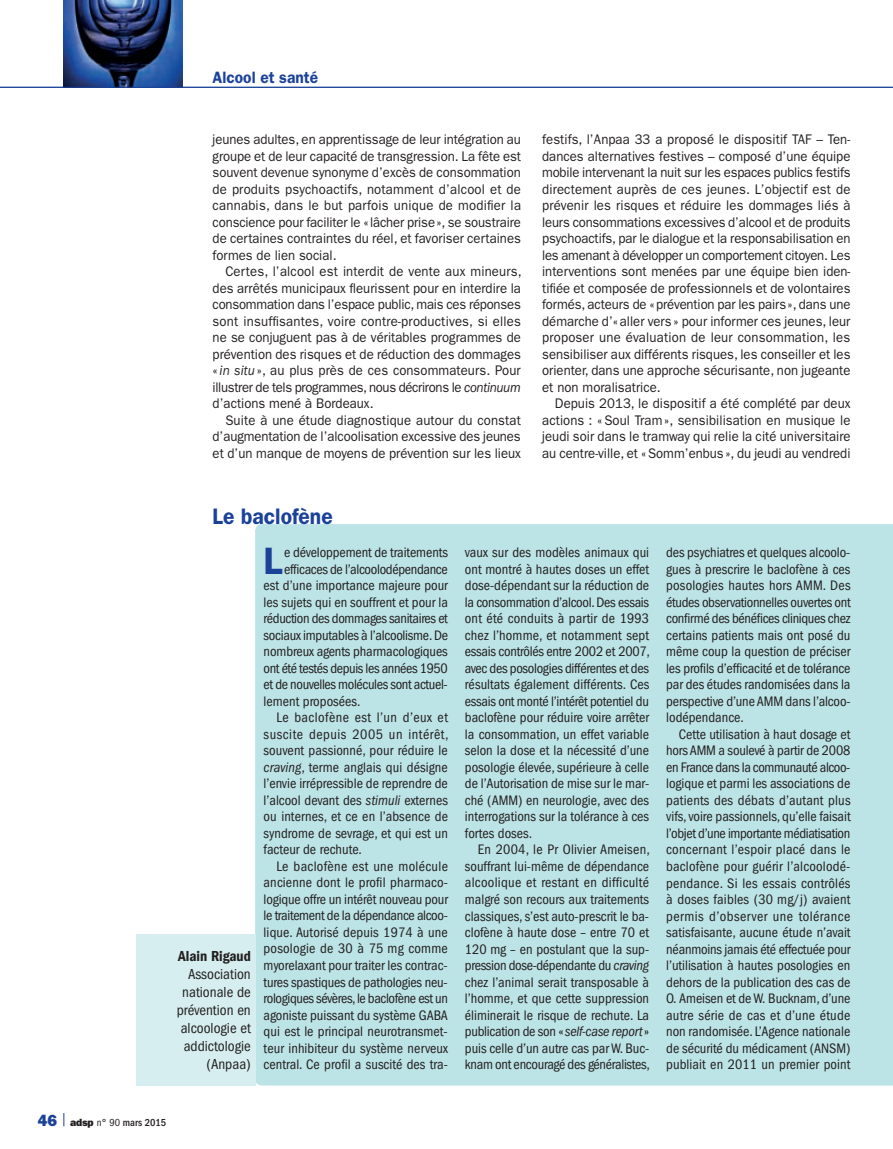
<style>
.page{position:relative;width:893px;height:1149px;background:#fff}
.page>*{position:absolute;margin:0;border:0;box-sizing:border-box;transform-origin:0 0}
.t1{font:600 38.25px "ITC Franklin Gothic Std";color:#1b4299}
.t2{font:600 22.5px "ITC Franklin Gothic Std";color:#1b4299;scale:.94 1}
.t3{font:600 16.5px "ITC Franklin Gothic Std";color:#1b4299;scale:.94 1}
.t4{font:condensed 15px/18px "ITC Franklin Gothic Std";color:#231f20;text-align:right}
.t5{font:15px "ITC Franklin Gothic Std Dm Cd";color:#231f20}
.t6{font:condensed 14.25px/16.5px "ITC Franklin Gothic Std";color:#231f20;text-align:justify}
.t7{font:condensed 14.25px "ITC Franklin Gothic Std";letter-spacing:-.025em;color:#231f20}
.t8{font:condensed 14.25px "ITC Franklin Gothic Std";letter-spacing:-.02em;color:#231f20}
.t9{font:condensed 14.25px "ITC Franklin Gothic Std";letter-spacing:.035em;color:#231f20}
.t10{font:condensed 14.25px "ITC Franklin Gothic Std";letter-spacing:.03em;color:#231f20}
.t11{font:condensed 14.25px "ITC Franklin Gothic Std";letter-spacing:.02em;color:#231f20}
.t12{font:13.95px/16.5px "ITC Franklin Gothic Std";color:#231f20;text-align:justify;scale:.94 1}
.t13{font:500 condensed 10.5px "ITC Franklin Gothic Std";color:#231f20}
.s1{font-style:italic}
.s2{font-family:"ITC Franklin Gothic Std Hvy";font-weight:400;font-stretch:normal;font-size:16.2px;color:#1b4299}
.s3{font-family:"ITC Franklin Gothic Std Hvy";font-weight:400;font-stretch:normal}
.s4{font-weight:400}
</style>
<div class="page">
<svg style="left:64px;top:1113px;width:1px;height:12px"></svg>
<img style="left:64px;top:0;width:119px;height:87px">
<hr style="left:0;top:87px;width:893px;height:1px;background:#1b4299">
<div style="left:255px;top:524px;width:638px;height:561px;background:#bce3e5"></div>
<div style="left:136px;top:933px;width:119px;height:152px;background:#d6eeef"></div>
<p class="t3" style="left:213px;top:68px;width:114px">Alcool et santé</p>
<p class="t12" style="left:213px;top:131px;width:330px">jeunes adultes, en apprentissage de leur intégration au groupe et de leur capacité de transgression. La fête est souvent devenue synonyme d’excès de consommation de produits psychoactifs, notamment d’alcool et de cannabis, dans le but parfois unique de modifier la conscience pour faciliter le « lâcher prise», se soustraire de certaines contraintes du réel, et favoriser certaines formes de lien social.</p>
<p class="t12" style="left:213px;top:263px;width:330px;text-indent:13px">Certes, l’alcool est interdit de vente aux mineurs, des arrêtés municipaux fleurissent pour en interdire la consommation dans l’espace public, mais ces réponses sont insuffisantes, voire contre-productives, si elles ne se conjuguent pas à de véritables programmes de prévention des risques et de réduction des dommages « <span class="s1">in situ</span> », au plus près de ces consommateurs. Pour illustrer de tels programmes, nous décrirons le <span class="s1">continuum </span>d’actions mené à Bordeaux.</p>
<p class="t12" style="left:213px;top:412px;width:329px;text-indent:13px">Suite à une étude diagnostique autour du constat d’augmentation de l’alcoolisation excessive des jeunes et d’un manque de moyens de prévention sur les lieux</p>
<p class="t12" style="left:542px;top:131px;width:330px">festifs, l’Anpaa 33 a proposé le dispositif TAF – Ten&shy;dances alternatives festives – composé d’une équipe mobile intervenant la nuit sur les espaces publics festifs directement auprès de ces jeunes. L’objectif est de prévenir les risques et réduire les dommages liés à leurs consommations excessives d’alcool et de produits psychoactifs, par le dialogue et la responsabilisation en les amenant à développer un comportement citoyen. Les interventions sont menées par une équipe bien iden&shy;tifiée et composée de professionnels et de volontaires formés, acteurs de «prévention par les pairs», dans une démarche d’«aller vers» pour informer ces jeunes, leur proposer une évaluation de leur consommation, les sensibiliser aux différents risques, les conseiller et les orienter, dans une approche sécurisante, non jugeante et non moralisatrice.</p>
<p class="t12" style="left:542px;top:395px;width:330px;text-indent:13px">Depuis 2013, le dispositif a été complété par deux actions : «Soul Tram», sensibilisation en musique le jeudi soir dans le tramway qui relie la cité universitaire au centre-ville, et «Somm’enbus», du jeudi au vendredi</p>
<h2 class="t2" style="left:213px;top:503px;width:129px">Le baclofène</h2>
<h1 class="t1" style="left:264px;top:537px;width:21px">L</h1>
<p class="t6" style="left:284px;top:544px;width:165px">e développement de traitements</p>
<p class="t7" style="left:284px;top:560px;width:165px">efficaces de l’alcoolodépendance</p>
<p class="t6" style="left:264px;top:577px;width:186px">est d’une importance majeure pour</p>
<p class="t6" style="left:264px;top:593px;width:186px">les sujets qui en souffrent et pour la</p>
<p class="t7" style="left:264px;top:610px;width:186px">réduction des dommages sanitaires et</p>
<p class="t8" style="left:264px;top:626px;width:186px">sociaux imputables à l’alcoolisme. De</p>
<p class="t6" style="left:264px;top:643px;width:186px">nombreux agents pharmacologiques</p>
<p class="t7" style="left:264px;top:659px;width:186px">ont été testés depuis les années 1950</p>
<p class="t7" style="left:264px;top:676px;width:186px">et de nouvelles molécules sont actuel-</p>
<p class="t6" style="left:264px;top:692px;width:98px">lement proposées.</p>
<p class="t10" style="left:276px;top:709px;width:173px">Le baclofène est l’un d’eux et</p>
<p class="t9" style="left:264px;top:725px;width:186px">suscite depuis 2005 un intérêt,</p>
<p class="t6" style="left:264px;top:742px;width:186px">souvent passionné, pour réduire le</p>
<p class="t6" style="left:264px;top:758px;width:186px"><span class="s1">craving</span>, terme anglais qui désigne</p>
<p class="t6" style="left:264px;top:775px;width:186px">l’envie irrépressible de reprendre de</p>
<p class="t6" style="left:264px;top:791px;width:186px">l’alcool devant des <span class="s1">stimuli</span> externes</p>
<p class="t6" style="left:264px;top:808px;width:186px">ou internes, et ce en l’absence de</p>
<p class="t6" style="left:264px;top:824px;width:186px">syndrome de sevrage, et qui est un</p>
<p class="t6" style="left:264px;top:841px;width:100px">facteur de rechute.</p>
<p class="t11" style="left:276px;top:857px;width:173px">Le baclofène est une molécule</p>
<p class="t6" style="left:264px;top:874px;width:186px">ancienne dont le profil pharmaco-</p>
<p class="t6" style="left:264px;top:890px;width:186px">logique offre un intérêt nouveau pour</p>
<p class="t7" style="left:264px;top:907px;width:186px">le traitement de la dépendance alcoo-</p>
<p class="t6" style="left:264px;top:923px;width:186px">lique. Autorisé depuis 1974 à une</p>
<p class="t6" style="left:264px;top:940px;width:186px">posologie de 30 à 75 mg comme</p>
<p class="t6" style="left:264px;top:956px;width:186px">myorelaxant pour traiter les contrac-</p>
<p class="t6" style="left:264px;top:973px;width:186px">tures spastiques de pathologies neu-</p>
<p class="t7" style="left:264px;top:989px;width:186px">rologiques sévères, le baclofène est un</p>
<p class="t6" style="left:264px;top:1006px;width:186px">agoniste puissant du système GABA</p>
<p class="t6" style="left:264px;top:1022px;width:186px">qui est le principal neurotransmet-</p>
<p class="t6" style="left:264px;top:1039px;width:186px">teur inhibiteur du système nerveux</p>
<p class="t6" style="left:264px;top:1055px;width:186px">central. Ce profil a suscité des tra-</p>
<p class="t5" style="left:178px;top:946px;width:74px">Alain Rigaud</p>
<p class="t4" style="left:177px;top:964px;width:76px">Association nationale de prévention en alcoologie et addictologie (Anpaa)</p>
<p class="t6" style="left:465px;top:544px;width:186px">vaux sur des modèles animaux qui ont montré à hautes doses un effet dose-dépendant sur la réduction de la consommation d’alcool. Des essais ont été conduits à partir de 1993 chez l’homme, et notamment sept essais contrôlés entre 2002 et 2007, avec des posologies différentes et des résultats également différents. Ces essais ont monté l’intérêt potentiel du baclofène pour réduire voire arrêter la consommation, un effet variable selon la dose et la nécessité d’une posologie élevée, supérieure à celle de l’Autorisation de mise sur le mar&shy;ché (AMM) en neurologie, avec des interrogations sur la tolérance à ces fortes doses.</p>
<p class="t6" style="left:465px;top:841px;width:187px;text-indent:13px">En 2004, le Pr Olivier Ameisen, souffrant lui-même de dépendance alcoolique et restant en difficulté malgré son recours aux traitements classiques, s’est auto-prescrit le ba&shy;clofène à haute dose – entre 70 et 120 mg – en postulant que la sup&shy;pression dose-dépendante du <span class="s1">craving </span>chez l’animal serait transposable à l’homme, et que cette suppression éliminerait le risque de rechute. La publication de son «<span class="s1">self-case report</span>» puis celle d’un autre cas par W. Buc&shy;knam ont encouragé des généralistes,</p>
<p class="t6" style="left:666px;top:544px;width:186px">des psychiatres et quelques alcoolo&shy;gues à prescrire le baclofène à ces posologies hautes hors AMM. Des études observationnelles ouvertes ont confirmé des bénéfices cliniques chez certains patients mais ont posé du même coup la question de préciser les profils d’efficacité et de tolérance par des études randomisées dans la perspective d’une AMM dans l’alcoo&shy;lodépendance.</p>
<p class="t6" style="left:666px;top:725px;width:186px;text-indent:13px">Cette utilisation à haut dosage et hors AMM a soulevé à partir de 2008 en France dans la communauté alcoo&shy;logique et parmi les associations de patients des débats d’autant plus vifs, voire passionnels, qu’elle faisait l’objet d’une importante médiatisation concernant l’espoir placé dans le baclofène pour guérir l’alcoolodé&shy;pendance. Si les essais contrôlés à doses faibles (30 mg/j) avaient permis d’observer une tolérance satisfaisante, aucune étude n’avait néanmoins jamais été effectuée pour l’utilisation à hautes posologies en dehors de la publication des cas de O. Ameisen et de W. Bucknam, d’une autre série de cas et d’une étude non randomisée. L’Agence nationale de sécurité du médicament (ANSM) publiait en 2011 un premier point</p>
<p class="t13" style="left:38px;top:1115px;width:130px"><span class="s2">46</span> <span class="s3">adsp</span> <span class="s4">n° 90</span> mars 2015</p>
</div>
